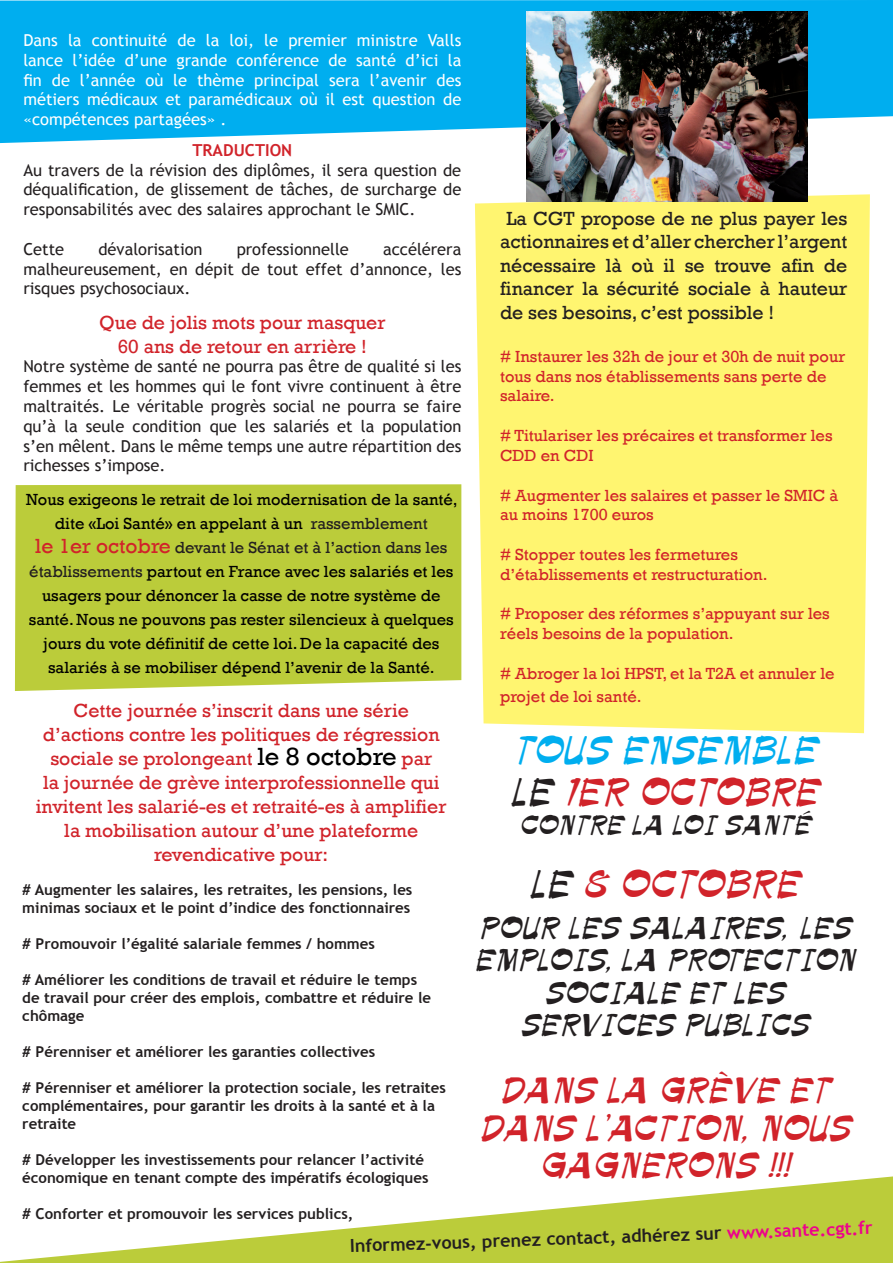
<style>
.page{position:relative;width:893px;height:1263px;background:#fff}
.page>*{position:absolute;margin:0;border:0;box-sizing:border-box;transform-origin:0 0}
.t1{font:34.5px/41.4px "Ballot";color:#00aeef}
.t2{font:34.5px "Ballot";color:#d1232a}
.t3{font:31.5px/37.8px "Ballot";color:#d1232a;text-align:center}
.t4{font:27px/32.4px "Ballot";color:#231f20;text-align:center}
.t5{font:24px "Ballot";color:#231f20}
.t6{font:19.5px/24px "Rockwell";color:#d1232a;text-align:center}
.t7{font:19.5px/23.4px "Rockwell";color:#231f20;text-align:justify}
.t8{font:700 18px "Trebuchet MS";color:#231f20}
.t9{font:16.5px/19.8px "Trebuchet MS";color:#231f20;text-align:justify}
.t10{font:16.5px/24px "Rockwell";color:#000;text-align:center}
.t11{font:16.5px/19.8px "Rockwell";color:#d1232a}
.t12{font:16.5px/19.8px "Trebuchet MS";color:#fff;text-align:justify}
.t13{font:700 16.5px "Trebuchet MS";color:#d1232a}
.t14{font:700 15px/18px "Trebuchet MS";color:#231f20}
.s1{color:#231f20}
.s2{font-size:21px;color:#d1232a}
.s3{font-size:25.5px;color:#000}
.s4{color:#d1232a}
.s5{color:#ed028c}
</style>
<div class="page">
<div style="left:15px;top:484px;width:446px;height:207px;background:#bbcc3a"></div>
<div style="left:475px;top:194px;width:395px;height:539px;background:#fff570"></div>
<svg style="left:0;top:0;width:893px;height:143px;background:#12b2ee"></svg>
<img style="left:526px;top:12px;width:281px;height:190px">
<svg style="left:0;top:1176px;width:893px;height:87px"></svg>
<p class="t12" style="left:23px;top:30px;width:439px">Dans la continuité de la loi, le premier ministre Valls lance l’idée d’une grande conférence de santé d’ici la fin de l’année où le thème principal sera l’avenir des métiers médicaux et paramédicaux où il est question de «compétences partagées» .</p>
<p class="t13" style="left:192px;top:140px;width:101px">TRADUCTION</p>
<p class="t9" style="left:23px;top:160px;width:439px">Au travers de la révision des diplômes, il sera question de déqualification, de glissement de tâches, de surcharge de responsabilités avec des salaires approchant le SMIC.</p>
<p class="t9" style="left:23px;top:239px;width:42px">Cette</p>
<p class="t9" style="left:98px;top:239px;width:106px">dévalorisation</p>
<p class="t9" style="left:237px;top:239px;width:114px">professionnelle</p>
<h3 class="t7" style="left:500px;top:207px;width:349px;text-indent:6px">La CGT propose de ne plus payer les actionnaires et d’aller chercher l’argent nécessaire là où il se trouve afin de financer la sécurité sociale à hauteur de ses besoins, c’est possible !</h3>
<p class="t11" style="left:500px;top:347px;width:347px"># Instaurer les 32h de jour et 30h de nuit pour tous dans nos établissements sans perte de salaire.</p>
<p class="t11" style="left:500px;top:426px;width:334px"># Titulariser les précaires et transformer les<br>CDD en CDI</p>
<p class="t11" style="left:500px;top:485px;width:340px"># Augmenter les salaires et passer le SMIC à au moins 1700 euros</p>
<p class="t11" style="left:500px;top:545px;width:269px"># Stopper toutes les fermetures d’établissements et restructuration.</p>
<p class="t11" style="left:500px;top:604px;width:331px"># Proposer des réformes s’appuyant sur les réels besoins de la population.</p>
<p class="t11" style="left:500px;top:662px;width:336px;line-height:23.4px"># Abroger la loi HPST, et la T2A et annuler le projet de loi santé.</p>
<p class="t9" style="left:23px;top:239px;width:439px;text-indent:360px">accélérera malheureusement, en dépit de tout effet d’annonce, les risques psychosociaux.</p>
<h3 class="t6" style="left:99px;top:311px;width:288px;line-height:23.4px">Que de jolis mots pour masquer<br>60 ans de retour en arrière !</h3>
<p class="t9" style="left:23px;top:357px;width:439px">Notre système de santé ne pourra pas être de qualité si les femmes et les hommes qui le font vivre continuent à être maltraités. Le véritable progrès social ne pourra se faire qu’à la seule condition que les salariés et la population s’en mêlent. Dans le même temps une autre répartition des richesses s’impose.</p>
<p class="t10" style="left:26px;top:488px;width:433px">Nous exigeons le retrait de loi modernisation de la santé, dite «Loi Santé» en appelant à un <span class="s1">rassemblement<br></span><span class="s2">le 1er octobre</span> <span class="s1">devant le Sénat et à l’action dans les établissements</span> partout en France avec les salariés et les usagers pour dénoncer la casse de notre système de santé. Nous ne pouvons pas rester silencieux à quelques jours du vote définitif de cette loi. De la capacité des salariés à se mobiliser dépend l’avenir de la Santé.</p>
<p class="t6" style="left:36px;top:699px;width:412px">Cette journée s’inscrit dans une série d’actions contre les politiques de régression sociale se prolongeant <span class="s3">le 8 octobre</span> par<br>la journée de grève interprofessionnelle qui invitent les salarié-es et retraité-es à amplifier la mobilisation autour d’une plateforme revendicative pour:</p>
<p class="t14" style="left:22px;top:881px;width:392px"># Augmenter les salaires, les retraites, les pensions, les minimas sociaux et le point d’indice des fonctionnaires</p>
<p class="t14" style="left:22px;top:935px;width:354px"># Promouvoir l’égalité salariale femmes / hommes</p>
<p class="t14" style="left:22px;top:971px;width:410px"># Améliorer les conditions de travail et réduire le temps de travail pour créer des emplois, combattre et réduire le chômage</p>
<p class="t14" style="left:22px;top:1043px;width:354px"># Pérenniser et améliorer les garanties collectives</p>
<p class="t14" style="left:22px;top:1079px;width:425px"># Pérenniser et améliorer la protection sociale, les retraites complémentaires, pour garantir les droits à la santé et à la retraite</p>
<p class="t14" style="left:22px;top:1151px;width:408px"># Développer les investissements pour relancer l’activité économique en tenant compte des impératifs écologiques</p>
<p class="t14" style="left:22px;top:1205px;width:333px"># Conforter et promouvoir les services publics,</p>
<h1 class="t1" style="left:511px;top:730px;width:310px">TOUS ENSEMBLE<br><span class="s1">LE</span> <span class="s4">1ER OCTOBRE</span></h1>
<h3 class="t5" style="left:519px;top:810px;width:293px">CONTRE LA LOI SANTÉ</h3>
<h1 class="t2" style="left:530px;top:862px;width:271px"><span class="s1">LE</span> 8 OCTOBRE</h1>
<h3 class="t4" style="left:474px;top:912px;width:382px">POUR LES SALAIRES, LES<br>EMPLOIS, LA PROTECTION<br>SOCIALE ET LES<br>SERVICES PUBLICS</h3>
<h2 class="t3" style="left:479px;top:1071px;width:374px">DANS LA GRÈVE ET<br>DANS L’ACTION, NOUS<br>GAGNERONS !!!</h2>
<p class="t8" style="left:350px;top:1234px;width:524px;rotate:-2deg">Informez-vous, prenez contact, adhérez sur <span class="s5">www.sante.cgt.fr</span></p>
</div>
